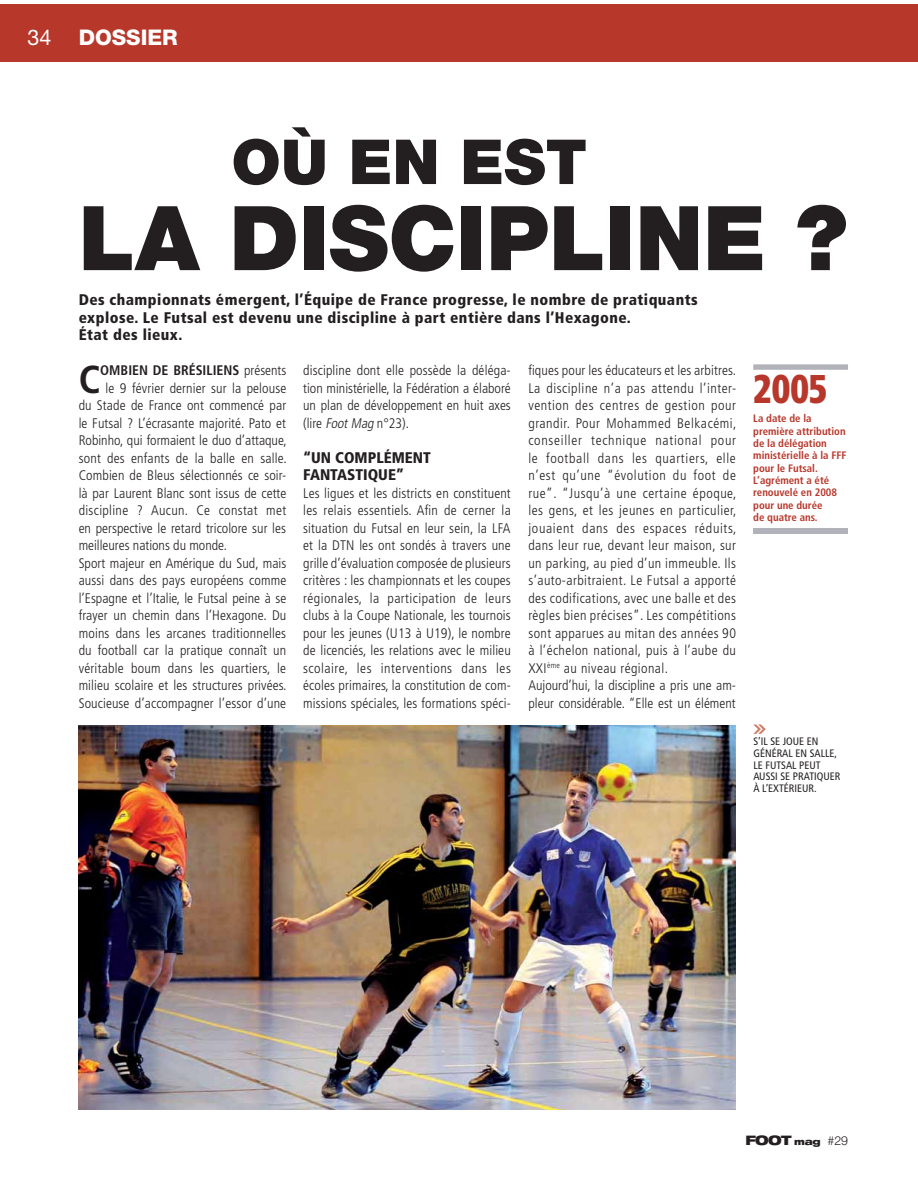
<style>
.page{position:relative;width:918px;height:1188px;background:#fff}
.page>*{position:absolute;margin:0;border:0;box-sizing:border-box;transform-origin:0 0}
.t1{font:900 89.4px "Helvetica Neue";color:#231f20}
.t2{font:900 62.1px "Helvetica Neue";color:#231f20}
.t3{font:900 condensed 40.05px "Frutiger";color:#b7372b;scale:.89 1}
.t4{font:700 condensed 39px "Frutiger";color:#231f20}
.t5{font:800 21.6px "Helvetica Neue";color:#fff}
.t6{font:21.6px "Helvetica Neue";color:#fff}
.t7{font:900 condensed 15.45px/17.5px "Frutiger";letter-spacing:.03em;color:#231f20}
.t8{font:900 condensed 15.45px/17.5px "Frutiger";color:#231f20}
.t9{font:300 condensed 13.95px/17.5px "Frutiger";letter-spacing:.01em;color:#231f20;text-align:justify}
.t10{font:300 condensed 13.95px/17.5px "Frutiger";letter-spacing:.03em;color:#231f20}
.t11{font:700 condensed 13.95px "Frutiger";color:#231f20}
.t12{font:900 expanded 13.05px "Helvetica Neue";color:#231f20}
.t13{font:700 condensed 10.8px/12.3px "Frutiger";color:#b7372b}
.t14{font:condensed 10.8px/11.6px "Frutiger";color:#231f20}
.s1{font-weight:300}
.s2{font-style:italic}
.s3{font-size:9.3px}
.s4{font-weight:300;font-stretch:normal;font-size:12.3px}
</style>
<div class="page">
<img style="left:79px;top:726px;width:657px;height:384px">
<div style="left:0;top:4px;width:918px;height:58px;background:#b7372b"></div>
<svg style="left:753px;top:724px;width:13px;height:10px"></svg>
<div style="left:753px;top:364px;width:95px;height:6px;background:#b2b3ba"></div>
<div style="left:753px;top:528px;width:94px;height:5px;background:#b2b3ba"></div>
<h3 class="t6" style="left:28px;top:30px;width:26px">34</h3>
<h3 class="t5" style="left:79px;top:30px;width:101px">DOSSIER</h3>
<h2 class="t2" style="left:231px;top:140px;width:357px">OÙ EN EST</h2>
<h1 class="t1" style="left:79px;top:206px;width:770px">LA DISCIPLINE ?</h1>
<p class="t7" style="left:79px;top:293px;width:621px">Des championnats émergent, l’Équipe de France progresse, le nombre de pratiquants explose. Le Futsal est devenu une discipline à part entière dans l’Hexagone.<br>État des lieux.</p>
<h3 class="t4" style="left:79px;top:364px;width:23px">C</h3>
<p class="t11" style="left:100px;top:365px;width:188px">OMBIEN DE BRÉSILIENS <span class="s1">présents</span></p>
<p class="t9" style="left:106px;top:380px;width:182px">le 9 février dernier sur la pelouse</p>
<p class="t9" style="left:79px;top:398px;width:209px">du Stade de France ont commencé par</p>
<p class="t9" style="left:79px;top:415px;width:209px">le Futsal ? L’écrasante majorité. Pato et</p>
<p class="t9" style="left:79px;top:433px;width:210px">Robinho, qui formaient le duo d’attaque,</p>
<p class="t9" style="left:79px;top:450px;width:210px">sont des enfants de la balle en salle.</p>
<p class="t9" style="left:79px;top:468px;width:209px">Combien de Bleus sélectionnés ce soir-</p>
<p class="t9" style="left:79px;top:485px;width:209px">là par Laurent Blanc sont issus de cette</p>
<p class="t9" style="left:79px;top:503px;width:209px">discipline ? Aucun. Ce constat met</p>
<p class="t9" style="left:79px;top:520px;width:209px">en perspective le retard tricolore sur les</p>
<p class="t9" style="left:79px;top:538px;width:150px">meilleures nations du monde.</p>
<p class="t9" style="left:79px;top:555px;width:209px">Sport majeur en Amérique du Sud, mais</p>
<p class="t9" style="left:79px;top:573px;width:209px">aussi dans des pays européens comme</p>
<p class="t9" style="left:79px;top:590px;width:209px">l’Espagne et l’Italie, le Futsal peine à se</p>
<p class="t9" style="left:79px;top:608px;width:209px">frayer un chemin dans l’Hexagone. Du</p>
<p class="t9" style="left:79px;top:625px;width:209px">moins dans les arcanes traditionnelles</p>
<p class="t9" style="left:79px;top:643px;width:209px">du football car la pratique connaît un</p>
<p class="t9" style="left:79px;top:660px;width:209px">véritable boum dans les quartiers, le</p>
<p class="t9" style="left:79px;top:678px;width:209px">milieu scolaire et les structures privées.</p>
<p class="t9" style="left:79px;top:695px;width:209px">Soucieuse d’accompagner l’essor d’une</p>
<p class="t9" style="left:303px;top:363px;width:209px">discipline dont elle possède la déléga&shy;tion ministérielle, la Fédération a élaboré un plan de développement en huit axes (lire <span class="s2">Foot Mag</span> n°23).</p>
<p class="t8" style="left:303px;top:450px;width:129px">“UN COMPLÉMENT<br>FANTASTIQUE”</p>
<p class="t9" style="left:303px;top:485px;width:209px">Les ligues et les districts en constituent les relais essentiels. Afin de cerner la situation du Futsal en leur sein, la LFA et la DTN les ont sondés à travers une grille d’évaluation composée de plusieurs critères : les championnats et les coupes régionales, la participation de leurs clubs à la Coupe Nationale, les tournois pour les jeunes (U13 à U19), le nombre de licenciés, les relations avec le milieu scolaire, les interventions dans les écoles primaires, la constitution de com&shy;missions spéciales, les formations spéci-</p>
<p class="t10" style="left:528px;top:363px;width:210px">fiques pour les éducateurs et les arbitres.<br>La discipline n’a pas attendu l’inter&shy;vention des centres de gestion pour grandir. Pour Mohammed Belkacémi, conseiller technique national pour le football dans les quartiers, elle n’est qu’une “évolution du foot de rue”. “Jusqu’à une certaine époque, les gens, et les jeunes en particulier, jouaient dans des espaces réduits, dans leur rue, devant leur maison, sur un parking, au pied d’un immeuble. Ils s’auto-arbitraient. Le Futsal a apporté des codifications, avec une balle et des règles bien précises”. Les compétitions sont apparues au mitan des années 90 à l’échelon national, puis à l’aube du XXI<sup>ème</sup> au niveau régional.<br>Aujourd’hui, la discipline a pris une am&shy;pleur considérable. “Elle est un élément</p>
<h3 class="t3" style="left:753px;top:373px;width:85px">2005</h3>
<p class="t13" style="left:753px;top:413px;width:95px">La date de la première attribution de la délégation ministérielle à la FFF pour le Futsal.<br>L’agrément a été renouvelé en 2008 pour une durée<br>de quatre ans.</p>
<p class="t14" style="left:754px;top:737px;width:88px">S’IL SE JOUE EN<br>GÉNÉRAL EN SALLE,<br>LE FUTSAL PEUT<br>AUSSI SE PRATIQUER<br>À L’EXTÉRIEUR.</p>
<p class="t12" style="left:745px;top:1136px;width:104px">FOOT <span class="s3">mag</span> <span class="s4">#29</span></p>
</div>
